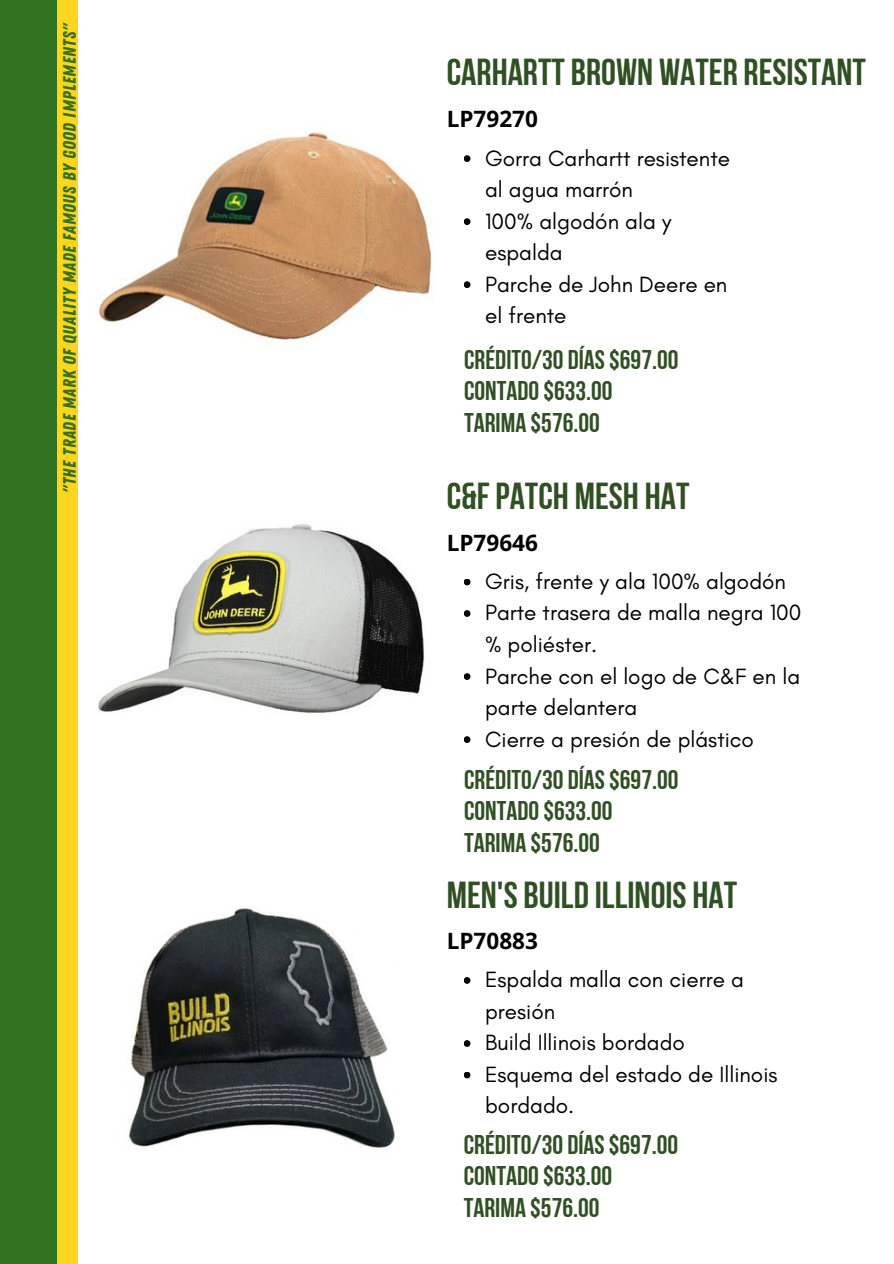
<style>
.page{position:relative;width:894px;height:1264px;background:#fff}
.page>*{position:absolute;margin:0;border:0;box-sizing:border-box;transform-origin:0 0}
.t1{font:37.5px "Bebas Neue Cyrillic";color:#305024}
.t2{font:27px/31.5px "Bebas Neue Cyrillic";color:#305024}
.t3{font:22.5px/31.5px "Glacial Indifference";color:#000}
.t4{font:700 22.5px "Open Sans";color:#000}
.t5{font:18px "Zing Rust Base";letter-spacing:.03em;color:#337124}
</style>
<div class="page">
<div style="left:56px;top:0;width:21px;height:1263px;background:#ffd51e"></div>
<div style="left:0;top:0;width:56px;height:1263px;background:#307220"></div>
<img style="left:97px;top:132px;width:335px;height:208px">
<img style="left:98px;top:524px;width:327px;height:189px">
<img style="left:128px;top:908px;width:267px;height:240px">
<svg style="left:464px;top:155px;width:6px;height:7px"></svg>
<svg style="left:464px;top:218px;width:6px;height:7px"></svg>
<svg style="left:464px;top:281px;width:6px;height:7px"></svg>
<svg style="left:464px;top:579px;width:6px;height:6px"></svg>
<svg style="left:464px;top:610px;width:6px;height:7px"></svg>
<svg style="left:464px;top:673px;width:6px;height:7px"></svg>
<svg style="left:464px;top:736px;width:6px;height:7px"></svg>
<svg style="left:464px;top:977px;width:6px;height:6px"></svg>
<svg style="left:464px;top:1040px;width:6px;height:6px"></svg>
<svg style="left:464px;top:1072px;width:6px;height:6px"></svg>
<h1 class="t5" style="left:59px;top:493px;width:472px;rotate:-90deg">"THE TRADE MARK OF QUALITY MADE FAMOUS BY GOOD IMPLEMENTS"</h1>
<p class="t1" style="left:446px;top:57px;width:420px">CARHARTTBROWNWATERRESISTANT</p>
<p class="t4" style="left:446px;top:103px;width:93px">LP79270</p>
<h3 class="t3" style="left:485px;top:142px;width:246px">Gorra Carhartt resistente al agua marrón<br>100% algodón ala y espalda<br>Parche de John Deere en el frente</h3>
<h3 class="t2" style="left:464px;top:346px;width:216px">CRÉDITO/30DÍAS$697.00<br>CONTADO$633.00<br>TARIMA$576.00</h3>
<h3 class="t1" style="left:446px;top:481px;width:244px">C&amp;FPATCHMESHHAT</h3>
<h3 class="t4" style="left:446px;top:527px;width:93px">LP79646</h3>
<p class="t3" style="left:485px;top:565px;width:318px">Gris, frente y ala 100% algodón<br>Parte trasera de malla negra 100 % poliéster.<br>Parche con el logo de C&amp;F en la parte delantera<br>Cierre a presión de plástico</p>
<h2 class="t2" style="left:464px;top:766px;width:216px">CRÉDITO/30DÍAS$697.00<br>CONTADO$633.00<br>TARIMA$576.00</h2>
<h2 class="t1" style="left:446px;top:879px;width:292px">MEN'S BUILD ILLINOISHAT</h2>
<h2 class="t4" style="left:446px;top:925px;width:93px">LP70883</h2>
<h2 class="t3" style="left:485px;top:963px;width:294px">Espalda malla con cierre a presión<br>Build Illinois bordado<br>Esquema del estado de Illinois bordado.</h2>
<h1 class="t2" style="left:463px;top:1131px;width:216px">CRÉDITO/30DÍAS$697.00<br>CONTADO$633.00<br>TARIMA$576.00</h1>
</div>
